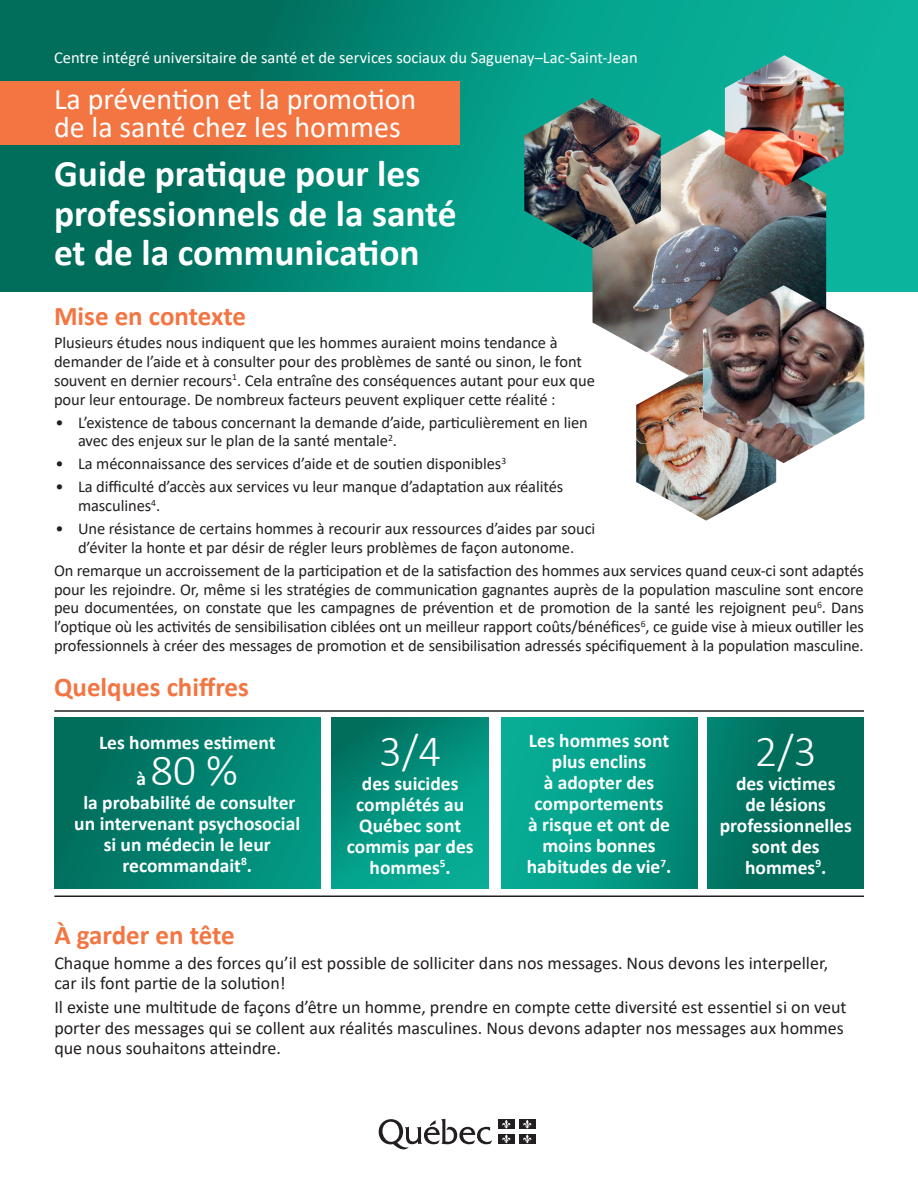
<style>
.page{position:relative;width:918px;height:1188px;background:#fff}
.page>*{position:absolute;margin:0;border:0;box-sizing:border-box;transform-origin:0 0}
.t1{font:300 45px "Calibri";color:#fff}
.t2{font:700 37.5px/39.8px "Calibri";color:#fff}
.t3{font:30px/28.5px "Calibri";color:#fff}
.t4{font:700 27px "Calibri";color:#f37542}
.t5{font:700 19.5px/21px "Calibri";color:#fff;text-align:center}
.t6{font:18px/20.2px "Calibri";color:#231f20}
.t7{font:16.5px/18.8px "Calibri";letter-spacing:-.005em;color:#231f20}
.t8{font:16.5px "Calibri";color:#fff}
</style>
<div class="page">
<svg style="left:0;top:0;width:918px;height:292px;background:#038d79"></svg>
<div style="left:55px;top:717px;width:266px;height:172px;background:linear-gradient(to right,#016b5a,#029681)"></div>
<div style="left:0;top:81px;width:459px;height:64px;background:#f37542"></div>
<div style="left:501px;top:717px;width:196px;height:172px;background:linear-gradient(to right,#08b29a,#018b77)"></div>
<svg style="left:332px;top:717px;width:156px;height:172px;background:#03937e"></svg>
<div style="left:708px;top:717px;width:156px;height:172px;background:linear-gradient(to right,#017867,#016a58)"></div>
<svg style="left:379px;top:1119px;width:113px;height:31px"></svg>
<div style="left:498px;top:1119px;width:16px;height:10px;background:#231f20"></div>
<div style="left:519px;top:1119px;width:16px;height:10px;background:#231f20"></div>
<div style="left:498px;top:1134px;width:16px;height:10px;background:#231f20"></div>
<svg style="left:502px;top:1120px;width:9px;height:23px"></svg>
<div style="left:519px;top:1134px;width:16px;height:10px;background:#231f20"></div>
<svg style="left:523px;top:1120px;width:9px;height:23px"></svg>
<hr style="left:54px;top:710px;width:810px;height:2px;background:#231f20">
<hr style="left:54px;top:896px;width:810px;height:1px;background:#231f20">
<img style="left:593px;top:129px;width:233px;height:237px">
<img style="left:725px;top:55px;width:119px;height:131px">
<img style="left:636px;top:366px;width:140px;height:155px">
<img style="left:703px;top:285px;width:161px;height:178px">
<img style="left:524px;top:98px;width:137px;height:150px">
<p class="t8" style="left:54px;top:46px;width:585px">Centre intégré universitaire de santé et de services sociaux du Saguenay–Lac-Saint-Jean</p>
<p class="t3" style="left:54px;top:84px;width:364px">La prévention et la promotion de la santé chez les hommes</p>
<p class="t2" style="left:54px;top:153px;width:404px">Guide pratique pour les professionnels de la santé et de la communication</p>
<p class="t4" style="left:54px;top:297px;width:194px">Mise en contexte</p>
<p class="t7" style="left:54px;top:333px;width:542px">Plusieurs études nous indiquent que les hommes auraient moins tendance à demander de l’aide et à consulter pour des problèmes de santé ou sinon, le font souvent en dernier recours<sup>1</sup>. Cela entraîne des conséquences autant pour eux que pour leur entourage. De nombreux facteurs peuvent expliquer cette réalité :</p>
<p class="t7" style="left:78px;top:412px;width:511px;text-indent:-22px">• L’existence de tabous concernant la demande d’aide, particulièrement en lien avec des enjeux sur le plan de la santé mentale<sup>2</sup>.</p>
<p class="t7" style="left:56px;top:454px;width:452px">• La méconnaissance des services d’aide et de soutien disponibles<sup>3</sup></p>
<p class="t7" style="left:78px;top:477px;width:487px;text-indent:-22px">• La difficulté d’accès aux services vu leur manque d’adaptation aux réalités masculines<sup>4</sup>.</p>
<p class="t7" style="left:56px;top:519px;width:541px;text-align:center">• Une résistance de certains hommes à recourir aux ressources d’aides par souci d’éviter la honte et par désir de régler leurs problèmes de façon autonome.</p>
<p class="t7" style="left:54px;top:561px;width:811px;text-align:justify">On remarque un accroissement de la participation et de la satisfaction des hommes aux services quand ceux-ci sont adaptés pour les rejoindre. Or, même si les stratégies de communication gagnantes auprès de la population masculine sont encore peu documentées, on constate que les campagnes de prévention et de promotion de la santé les rejoignent peu<sup>6</sup>. Dans l’optique où les activités de sensibilisation ciblées ont un meilleur rapport coûts/bénéfices<sup>6</sup>, ce guide vise à mieux outiller les professionnels à créer des messages de promotion et de sensibilisation adressés spécifiquement à la population masculine.</p>
<p class="t4" style="left:54px;top:668px;width:196px">Quelques chiffres</p>
<p class="t5" style="left:136px;top:724px;width:141px;line-height:36px;text-align:left;text-indent:-37px">Les hommes estiment à</p>
<p class="t1" style="left:150px;top:742px;width:89px">80 %</p>
<p class="t5" style="left:74px;top:792px;width:227px">la probabilité de consulter un intervenant psychosocial si un médecin le leur recommandait<sup>8</sup>.</p>
<p class="t1" style="left:379px;top:723px;width:63px">3/4</p>
<p class="t5" style="left:362px;top:773px;width:98px">des suicides</p>
<p class="t5" style="left:356px;top:794px;width:109px">complétés au</p>
<p class="t5" style="left:347px;top:815px;width:128px">Québec sont commis par des hommes<sup>5</sup>.</p>
<p class="t5" style="left:529px;top:730px;width:142px">Les hommes sont plus enclins<br>à adopter des</p>
<p class="t5" style="left:528px;top:793px;width:143px">comportements à risque et ont de moins bonnes</p>
<p class="t5" style="left:527px;top:856px;width:146px">habitudes de vie<sup>7</sup>.</p>
<p class="t1" style="left:755px;top:723px;width:63px">2/3</p>
<p class="t5" style="left:736px;top:773px;width:101px">des victimes</p>
<p class="t5" style="left:745px;top:794px;width:82px">de lésions</p>
<p class="t5" style="left:720px;top:815px;width:134px">professionnelles</p>
<p class="t5" style="left:745px;top:836px;width:83px">sont des hommes<sup>9</sup>.</p>
<p class="t4" style="left:54px;top:916px;width:182px">À garder en tête</p>
<p class="t6" style="left:54px;top:952px;width:775px">Chaque homme a des forces qu’il est possible de solliciter dans nos messages. Nous devons les interpeller, car ils font partie de la solution!</p>
<p class="t6" style="left:54px;top:997px;width:794px">Il existe une multitude de façons d’être un homme, prendre en compte cette diversité est essentiel si on veut porter des messages qui se collent aux réalités masculines. Nous devons adapter nos messages aux hommes que nous souhaitons atteindre.</p>
</div>
